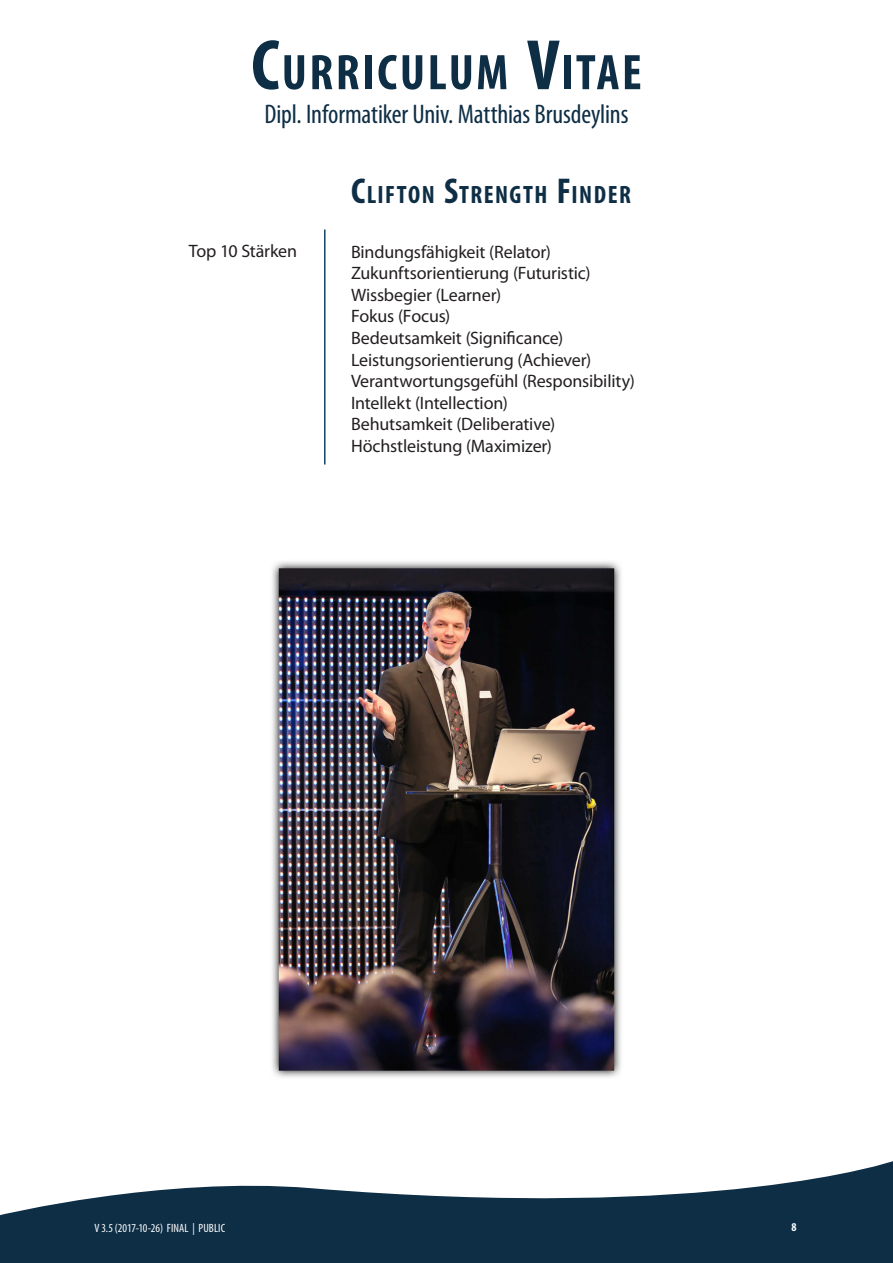
<style>
.page{position:relative;width:893px;height:1263px;background:#fff}
.page>*{position:absolute;margin:0;border:0;box-sizing:border-box;transform-origin:0 0}
.t1{font:700 condensed 50.4px "Myriad Pro";letter-spacing:.05em;color:#0e2e45}
.t2{font:condensed 27px "Myriad Pro";letter-spacing:-.005em;color:#0e2e45}
.Headline_small{font:700 condensed 25.2px "Myriad Pro";letter-spacing:.06em;color:#0e2e45}
.Text{font:18px/21.6px "Myriad Pro";letter-spacing:-.01em;color:#231f20}
.Feldbezeichner{font:18px "Myriad Pro";letter-spacing:-.01em;color:#231f20}
.t3{font:condensed 12px "Myriad Pro";letter-spacing:.005em;color:#fff}
.t4{font:700 condensed 12px "Myriad Pro";color:#fff}
.s1{font-size:72px}
.s2{font-size:36px}
</style>
<div class="page">
<svg style="left:0;top:1161px;width:893px;height:102px;fill:#0e2e45"></svg>
<hr style="left:324px;top:230px;width:2px;height:234px;background:#144466">
<img style="left:272px;top:561px;width:349px;height:517px">
<h1 class="t1" style="left:251px;top:41px;width:392px"><span class="s1">C</span>URRICULUM <span class="s1">V</span>ITAE</h1>
<h2 class="t2" style="left:264px;top:98px;width:366px">Dipl. Informatiker Univ. Matthias Brusdeylins</h2>
<p class="Headline_small" style="left:351px;top:178px;width:281px"><span class="s2">C</span>LIFTON <span class="s2">S</span>TRENGTH <span class="s2">F</span>INDER</p>
<p class="Feldbezeichner" style="left:189px;top:239px;width:110px">Top 10 Stärken</p>
<p class="Text" style="left:351px;top:241px;width:285px">Bindungsfähigkeit (Relator)<br>Zukunftsorientierung (Futuristic)<br>Wissbegier (Learner)<br>Fokus (Focus)<br>Bedeutsamkeit (Significance)<br>Leistungsorientierung (Achiever)<br>Verantwortungsgefühl (Responsibility)<br>Intellekt (Intellection)<br>Behutsamkeit (Deliberative)<br>Höchstleistung (Maximizer)</p>
<p class="t3" style="left:94px;top:1221px;width:132px">V 3.5 (2017-10-26) FINAL | PUBLIC</p>
<p class="t4" style="left:791px;top:1220px;width:7px">8</p>
</div>
